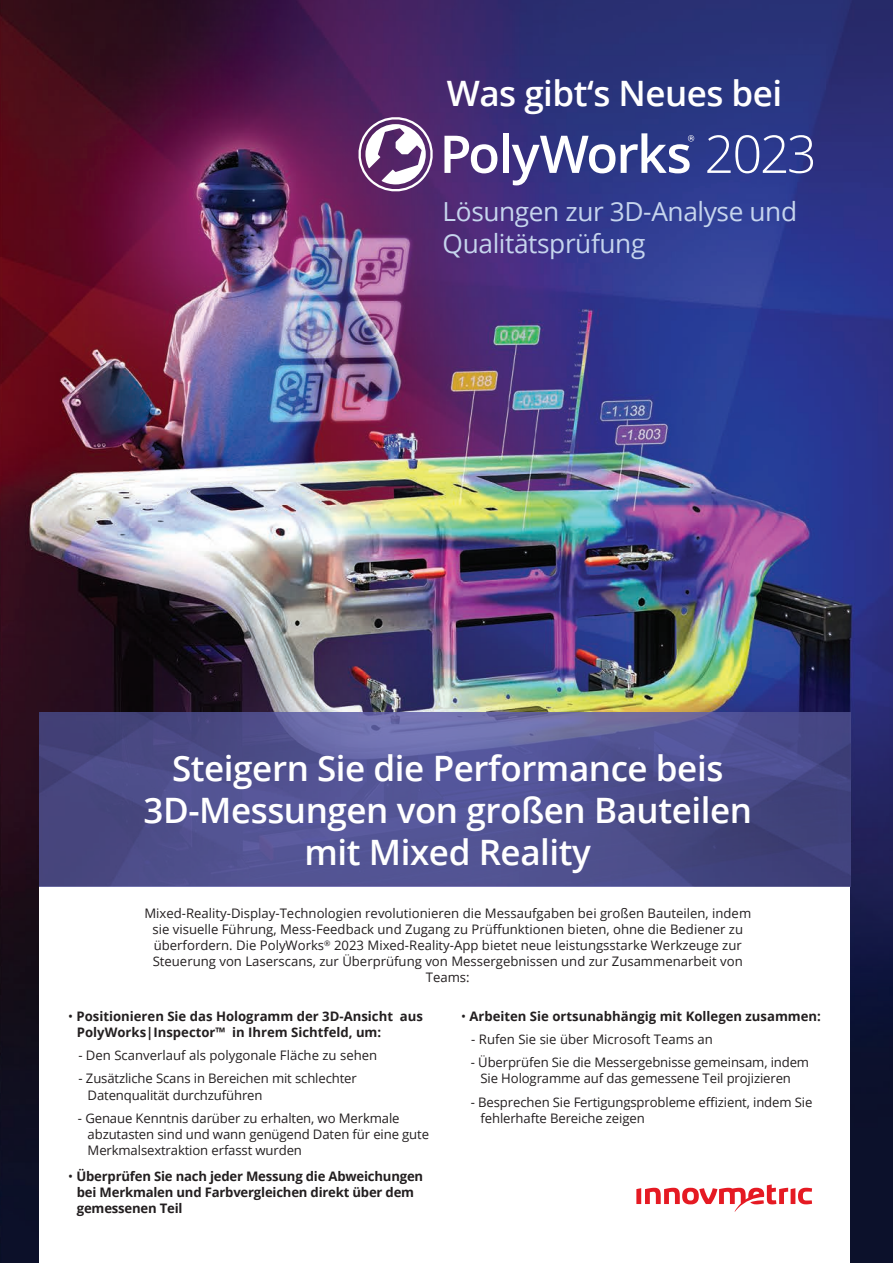
<style>
.page{position:relative;width:893px;height:1263px;background:#fff}
.page>*{position:absolute;margin:0;border:0;box-sizing:border-box;transform-origin:0 0}
.t1{font:600 35.1px/42px "Open Sans";letter-spacing:-.015em;color:#fff;text-align:center}
.t2{font:26.25px/31.5px "Open Sans";letter-spacing:-.015em;color:#c6d5ed}
.t3{font:13.2px/16px "Open Sans";color:#231f20}
.t4{font:700 13.2px/16px "Open Sans";color:#231f20}
.s1{font-weight:400}
</style>
<div class="page">
<img style="left:0;top:0;width:893px;height:1263px">
<svg style="left:444px;top:136px;width:53px;height:37px"></svg>
<div style="left:503px;top:133px;width:6px;height:40px;background:#fff"></div>
<svg style="left:512px;top:136px;width:103px;height:49px"></svg>
<svg style="left:355px;top:113px;width:81px;height:82px"></svg>
<svg style="left:621px;top:133px;width:73px;height:40px"></svg>
<svg style="left:707px;top:135px;width:106px;height:38px"></svg>
<div style="left:40px;top:887px;width:810px;height:376px;background:#fff"></div>
<img style="left:39px;top:713px;width:811px;height:174px">
<svg style="left:636px;top:1184px;width:176px;height:28px"></svg>
<h1 class="t1" style="left:447px;top:71px;width:337px">Was gibt‘s Neues bei</h1>
<h2 class="t2" style="left:443px;top:195px;width:356px">Lösungen zur 3D-Analyse und<br>Qualitätsprüfung</h2>
<h1 class="t1" style="left:144px;top:747px;width:610px">Steigern Sie die Performance beis<br>3D-Messungen von großen Bauteilen mit Mixed Reality</h1>
<p class="t3" style="left:144px;top:905px;width:608px;text-align:center">Mixed-Reality-Display-Technologien revolutionieren die Messaufgaben bei großen Bauteilen, indem sie visuelle Führung, Mess-Feedback und Zugang zu Prüffunktionen bieten, ohne die Bediener zu überfordern. Die PolyWorks<sup>®</sup> 2023 Mixed-Reality-App bietet neue leistungsstarke Werkzeuge zur Steuerung von Laserscans, zur Überprüfung von Messergebnissen und zur Zusammenarbeit von Teams:</p>
<p class="t4" style="left:77px;top:1007px;width:348px;text-indent:-9px"><span class="s1">•</span> Positionieren Sie das Hologramm der 3D-Ansicht aus<br>PolyWorks|Inspector™ in Ihrem Sichtfeld, um:</p>
<p class="t3" style="left:78px;top:1047px;width:300px">- Den Scanverlauf als polygonale Fläche zu sehen</p>
<p class="t3" style="left:88px;top:1070px;width:271px;text-indent:-9px">- Zusätzliche Scans in Bereichen mit schlechter<br>Datenqualität durchzuführen</p>
<p class="t3" style="left:88px;top:1110px;width:343px;text-indent:-10px">- Genaue Kenntnis darüber zu erhalten, wo Merkmale abzutasten sind und wann genügend Daten für eine gute<br>Merkmalsextraktion erfasst wurden</p>
<p class="t4" style="left:77px;top:1168px;width:348px;text-indent:-9px"><span class="s1">•</span> Überprüfen Sie nach jeder Messung die Abweichungen bei Merkmalen und Farbvergleichen direkt über dem gemessenen Teil</p>
<p class="t4" style="left:461px;top:1007px;width:361px"><span class="s1">•</span> Arbeiten Sie ortsunabhängig mit Kollegen zusammen:</p>
<p class="t3" style="left:471px;top:1031px;width:243px">- Rufen Sie sie über Microsoft Teams an</p>
<p class="t3" style="left:480px;top:1054px;width:330px;text-indent:-10px">- Überprüfen Sie die Messergebnisse gemeinsam, indem<br>Sie Hologramme auf das gemessene Teil projizieren</p>
<p class="t3" style="left:480px;top:1094px;width:333px;text-indent:-10px">- Besprechen Sie Fertigungsprobleme effizient, indem Sie fehlerhafte Bereiche zeigen</p>
</div>
